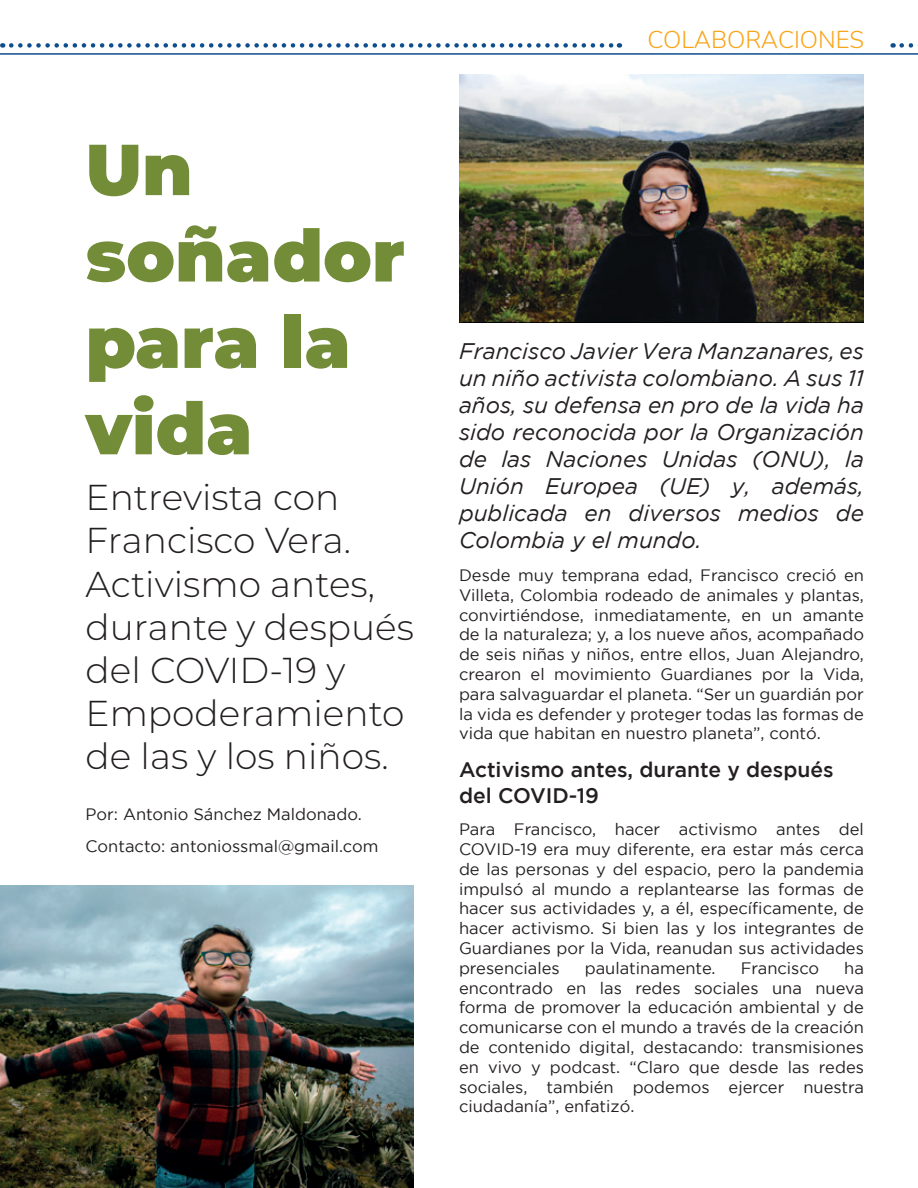
<style>
.page{position:relative;width:918px;height:1188px;background:#fff}
.page>*{position:absolute;margin:0;border:0;box-sizing:border-box;transform-origin:0 0}
.t1{font:900 72px/86.4px "Montserrat";color:#738c37}
.t2{font:300 36px/43.2px "Montserrat";color:#231f20}
.t3{font:300 24px "Nunito";color:#f9a51b}
.t4{font:italic 22.5px/27px "Gotham";color:#231f20;text-align:justify}
.t5{font:500 21px/25.2px "Gotham";color:#231f20}
.t6{font:16.5px/19.8px "Gotham";color:#231f20;text-align:justify}
</style>
<div class="page">
<hr style="left:0;top:53px;width:918px;height:2px;background:#0f4e8c">
<svg style="left:902px;top:43px;width:16px;height:5px"></svg>
<svg style="left:11px;top:43px;width:609px;height:5px"></svg>
<img style="left:459px;top:75px;width:405px;height:248px">
<img style="left:0;top:885px;width:414px;height:303px">
<h1 class="t1" style="left:86px;top:122px;width:321px">Un soñador para la vida</h1>
<h2 class="t2" style="left:86px;top:475px;width:330px">Entrevista con<br>Francisco Vera.<br>Activismo antes, durante y después del COVID-19 y<br>Empoderamiento de las y los niños.</h2>
<p class="t6" style="left:86px;top:798px;width:294px;line-height:32.5px">Por: Antonio Sánchez Maldonado.<br>Contacto: antoniossmal@gmail.com</p>
<h3 class="t3" style="left:648px;top:23px;width:218px">COLABORACIONES</h3>
<p class="t4" style="left:459px;top:338px;width:407px">Francisco Javier Vera Manzanares, es un niño activista colombiano. A sus 11 años, su defensa en pro de la vida ha sido reconocida por la Organización de las Naciones Unidas (ONU), la Unión Europea (UE) y, además, publicada en diversos medios de Colombia y el mundo.</p>
<p class="t6" style="left:459px;top:565px;width:407px">Desde muy temprana edad, Francisco creció en Villeta, Colombia rodeado de animales y plantas, convirtiéndose, inmediatamente, en un amante de la naturaleza; y, a los nueve años, acompañado de seis niñas y niños, entre ellos, Juan Alejandro, crearon el movimiento Guardianes por la Vida, para salvaguardar el planeta. “Ser un guardián por la vida es defender y proteger todas las formas de vida que habitan en nuestro planeta”, contó.</p>
<p class="t5" style="left:459px;top:757px;width:376px">Activismo antes, durante y después del COVID-19</p>
<p class="t6" style="left:459px;top:819px;width:407px">Para Francisco, hacer activismo antes del COVID-19 era muy diferente, era estar más cerca de las personas y del espacio, pero la pandemia impulsó al mundo a replantearse las formas de hacer sus actividades y, a él, específicamente, de hacer activismo. Si bien las y los integrantes de Guardianes por la Vida, reanudan sus actividades presenciales</p>
<p class="t6" style="left:459px;top:958px;width:407px;text-indent:385px">ha encontrado en las redes sociales una nueva forma de promover la educación ambiental y de comunicarse con el mundo a través de la creación de contenido digital, destacando: transmisiones en vivo y podcast. “Claro que desde las redes sociales, también podemos ejercer nuestra ciudadanía”, enfatizó.</p>
<p class="t6" style="left:585px;top:958px;width:132px">paulatinamente.</p>
<p class="t6" style="left:741px;top:958px;width:80px">Francisco</p>
</div>
